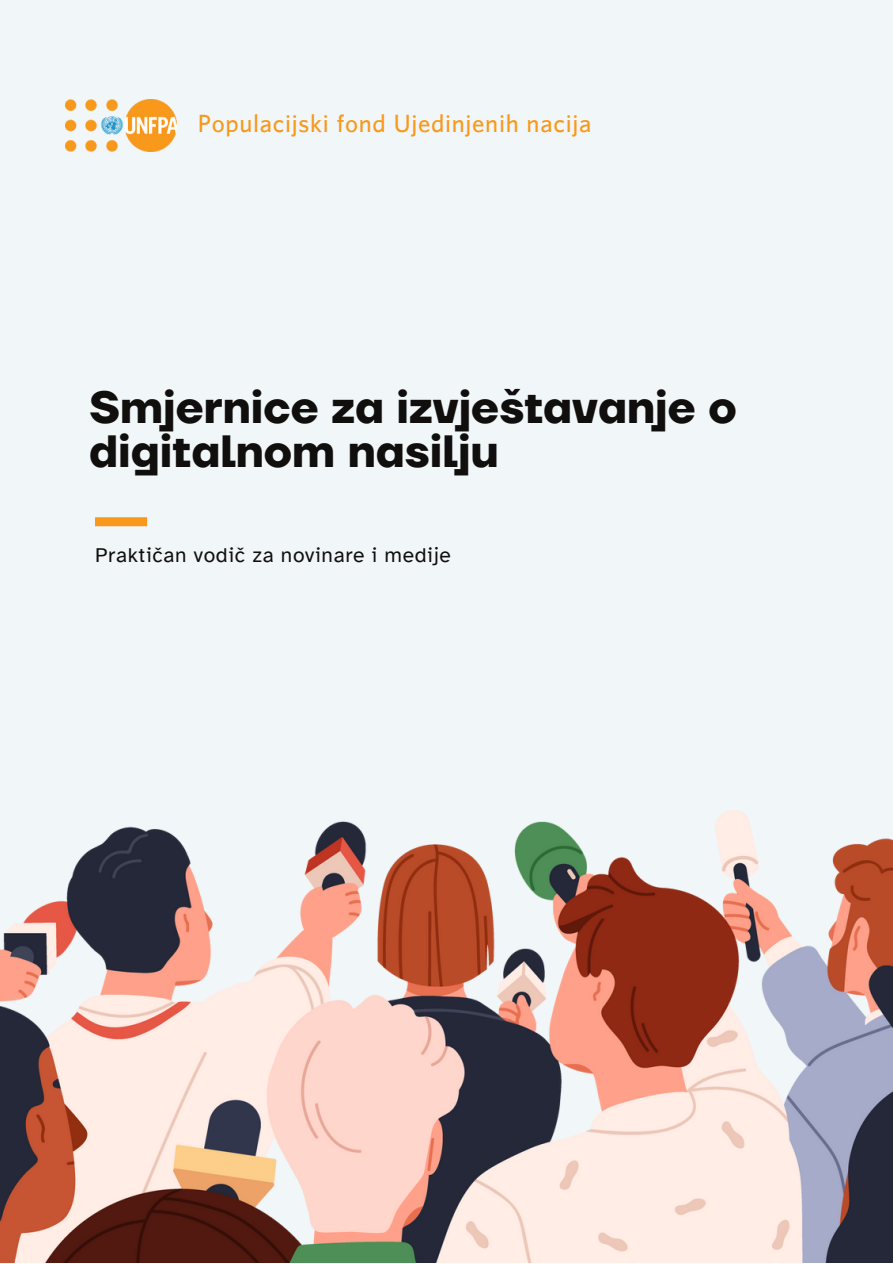
<style>
.page{position:relative;width:893px;height:1264px;background:#fff}
.page>*{position:absolute;margin:0;border:0;box-sizing:border-box;transform-origin:0 0}
.t1{font:700 45px/43.8px "TT Firs Neue";color:#100f0d}
.t2{font:600 22.5px "UNFPA";letter-spacing:.03em;color:#f8991c}
.t3{font:21px "Atkinson Hyperlegible";letter-spacing:.03em;color:#100f0d}
</style>
<div class="page">
<div style="left:0;top:0;width:892px;height:1262px;background:#f1f6f9"></div>
<div style="left:95px;top:517px;width:52px;height:9px;background:#f8991c"></div>
<img style="left:0;top:810px;width:892px;height:452px">
<img style="left:65px;top:99px;width:112px;height:52px">
<p class="t2" style="left:198px;top:114px;width:395px">Populacijski fond Ujedinjenih nacija</p>
<p class="t1" style="left:89px;top:387px;width:649px">Smjernice za izvještavanje o digitalnom nasilju</p>
<p class="t3" style="left:95px;top:542px;width:357px">Praktičan vodič za novinare i medije</p>
</div>
